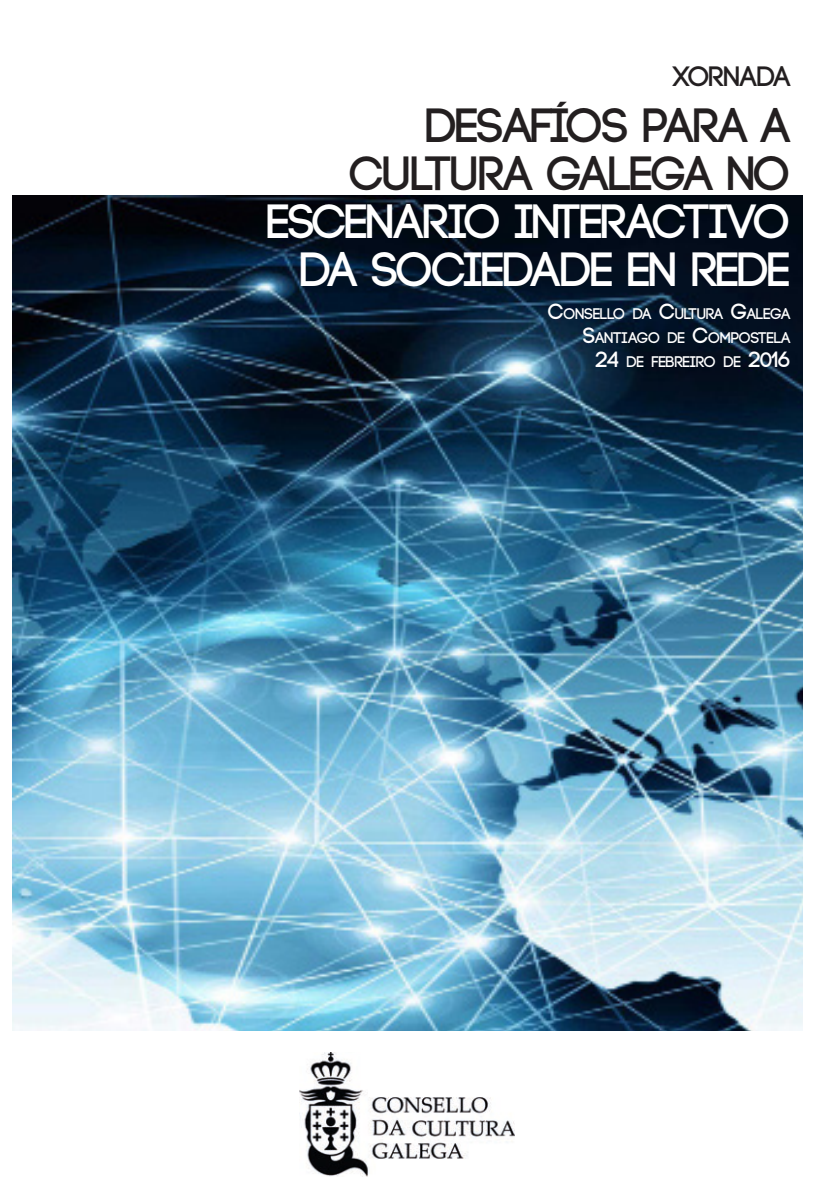
<style>
.page{position:relative;width:840px;height:1191px;background:#fff}
.page>*{position:absolute;margin:0;border:0;box-sizing:border-box;transform-origin:0 0}
.t1{font:700 48px/48px "Code";letter-spacing:-.025em;color:#fff;text-align:right}
.t2{font:700 48px/48px "Code";letter-spacing:-.025em;color:#231f20;text-align:right}
.t3{font:700 28px "Code";letter-spacing:-.015em;color:#231f20}
.t4{font:700 15.4px/24px "Code";color:#fff;text-align:right}
.s1{font-size:22px}
</style>
<div class="page">
<img style="left:12px;top:196px;width:790px;height:834px">
<img style="left:299px;top:1052px;width:215px;height:124px">
<h2 class="t3" style="left:673px;top:62px;width:118px">XORNADA</h2>
<h1 class="t2" style="left:349px;top:103px;width:442px">DESAFÍOS PARA A<br>CULTURA GALEGA NO</h1>
<h1 class="t1" style="left:267px;top:199px;width:524px">ESCENARIO INTERACTIVO<br>DA SOCIEDADE EN REDE</h1>
<p class="t4" style="left:547px;top:302px;width:244px"><span class="s1">C</span>ONSELLO DA <span class="s1">C</span>ULTURA <span class="s1">G</span>ALEGA<br><span class="s1">S</span>ANTIAGO DE <span class="s1">C</span>OMPOSTELA<br><span class="s1">24</span> DE FEBREIRO DE <span class="s1">2016</span></p>
</div>
